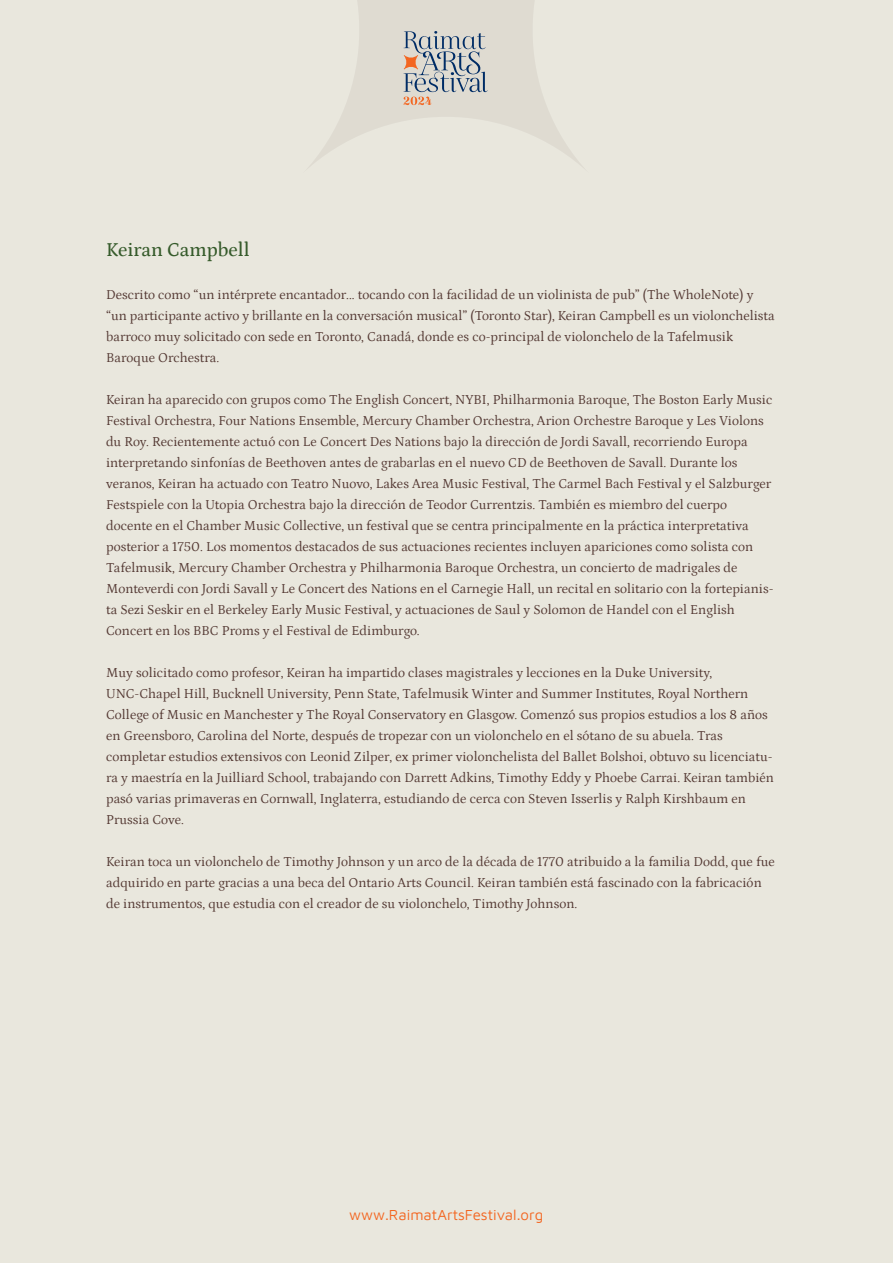
<style>
.page{position:relative;width:893px;height:1263px;background:#e9e7dd}
.page>*{position:absolute;margin:0;border:0;box-sizing:border-box;transform-origin:0 0}
.t1{font:500 19.5px "Petrona";color:#365b2b}
.t2{font:15px "Maven Pro";color:#f36621}
.t3{font:13.5px/21px "Petrona";letter-spacing:.005em;color:#543933}
</style>
<div class="page">
<svg style="left:308px;top:0;width:275px;height:168px"></svg>
<svg style="left:404px;top:31px;width:83px;height:74px"></svg>
<h1 class="t1" style="left:106px;top:235px;width:145px">Keiran Campbell</h1>
<p class="t3" style="left:106px;top:283px;width:670px">Descrito como “un intérprete encantador... tocando con la facilidad de un violinista de pub” (The WholeNote) y “un participante activo y brillante en la conversación musical” (Toronto Star), Keiran Campbell es un violonchelista barroco muy solicitado con sede en Toronto, Canadá, donde es co-principal de violonchelo de la Tafelmusik Baroque Orchestra.</p>
<p class="t3" style="left:106px;top:388px;width:669px">Keiran ha aparecido con grupos como The English Concert, NYBI, Philharmonia Baroque, The Boston Early Music Festival Orchestra, Four Nations Ensemble, Mercury Chamber Orchestra, Arion Orchestre Baroque y Les Violons du Roy. Recientemente actuó con Le Concert Des Nations bajo la dirección de Jordi Savall, recorriendo Europa interpretando sinfonías de Beethoven antes de grabarlas en el nuevo CD de Beethoven de Savall. Durante los veranos, Keiran ha actuado con Teatro Nuovo, Lakes Area Music Festival, The Carmel Bach Festival y el Salzburger Festspiele con la Utopia Orchestra bajo la dirección de Teodor Currentzis. También es miembro del cuerpo docente en el Chamber Music Collective, un festival que se centra principalmente en la práctica interpretativa posterior a 1750. Los momentos destacados de sus actuaciones recientes incluyen apariciones como solista con Tafelmusik, Mercury Chamber Orchestra y Philharmonia Baroque Orchestra, un concierto de madrigales de Monteverdi con Jordi Savall y Le Concert des Nations en el Carnegie Hall, un recital en solitario con la fortepianis&shy;ta Sezi Seskir en el Berkeley Early Music Festival, y actuaciones de Saul y Solomon de Handel con el English Concert en los BBC Proms y el Festival de Edimburgo.</p>
<p class="t3" style="left:106px;top:661px;width:669px">Muy solicitado como profesor, Keiran ha impartido clases magistrales y lecciones en la Duke University, UNC-Chapel Hill, Bucknell University, Penn State, Tafelmusik Winter and Summer Institutes, Royal Northern College of Music en Manchester y The Royal Conservatory en Glasgow. Comenzó sus propios estudios a los 8 años en Greensboro, Carolina del Norte, después de tropezar con un violonchelo en el sótano de su abuela. Tras completar estudios extensivos con Leonid Zilper, ex primer violonchelista del Ballet Bolshoi, obtuvo su licenciatu&shy;ra y maestría en la Juilliard School, trabajando con Darrett Adkins, Timothy Eddy y Phoebe Carrai. Keiran también pasó varias primaveras en Cornwall, Inglaterra, estudiando de cerca con Steven Isserlis y Ralph Kirshbaum en Prussia Cove.</p>
<p class="t3" style="left:106px;top:850px;width:670px">Keiran toca un violonchelo de Timothy Johnson y un arco de la década de 1770 atribuido a la familia Dodd, que fue adquirido en parte gracias a una beca del Ontario Arts Council. Keiran también está fascinado con la fabricación de instrumentos, que estudia con el creador de su violonchelo, Timothy Johnson.</p>
<p class="t2" style="left:349px;top:1205px;width:196px">www.RaimatArtsFestival.org</p>
</div>
